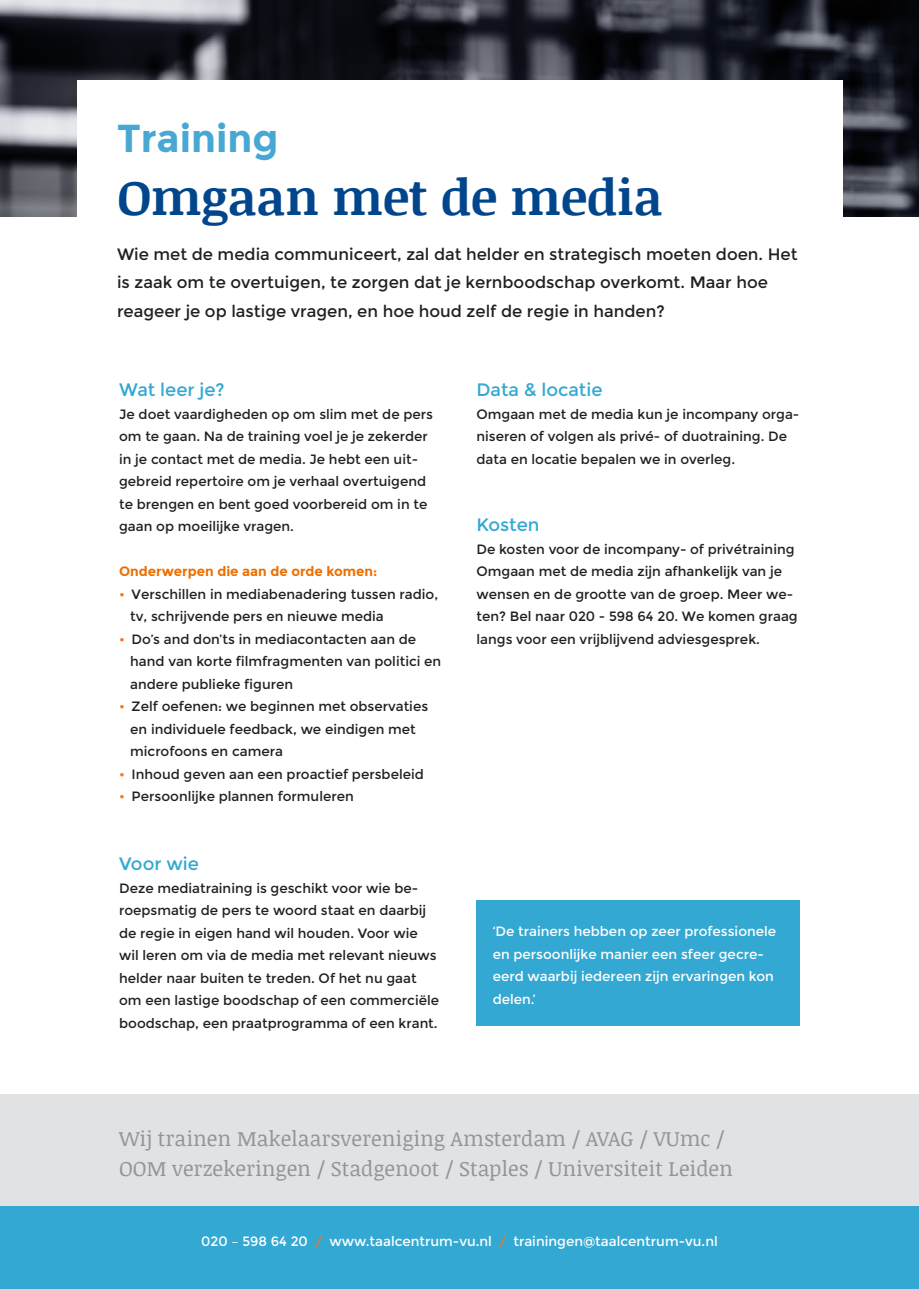
<style>
.page{position:relative;width:919px;height:1289px;background:#fff}
.page>*{position:absolute;margin:0;border:0;box-sizing:border-box;transform-origin:0 0}
._4__Kop{font:700 49.5px "Noticia Text";color:#01468c}
._4__Kop-2{font:700 39px "Montserrat";color:#47a8d4}
.t1{font:21px "Noticia Text";color:#939598}
._6__Body{font:18px "Montserrat";color:#33a8d2}
._7__Subkop{font:18px "Montserrat";color:#33a8d2}
._5__Intro{font:16.5px/28.5px "Montserrat";color:#231f20}
._6__Body-2{font:13.5px/22.5px "Montserrat";color:#231f20}
._6__Body-3{font:13.5px/22.5px "Montserrat";color:#fff}
._6__Body-4{font:700 13.5px "Montserrat";color:#ed6f00}
.s1{color:#f47721}
</style>
<div class="page">
<img style="left:0;top:0;width:918px;height:216px">
<svg style="left:77px;top:81px;width:765px;height:135px"></svg>
<div style="left:0;top:1093px;width:918px;height:113px;background:#e1e2e4"></div>
<div style="left:0;top:1206px;width:918px;height:82px;background:#33a8d2"></div>
<div style="left:476px;top:900px;width:323px;height:125px;background:#33a8d2"></div>
<p class="_4__Kop-2" style="left:117px;top:115px;width:163px">Training</p>
<p class="_4__Kop" style="left:117px;top:161px;width:547px">Omgaan met de media</p>
<p class="_5__Intro" style="left:117px;top:240px;width:682px">Wie met de media communiceert, zal dat helder en strategisch moeten doen. Het is zaak om te overtuigen, te zorgen dat je kernboodschap overkomt. Maar hoe reageer je op lastige vragen, en hoe houd zelf de regie in handen?</p>
<p class="_7__Subkop" style="left:119px;top:379px;width:107px">Wat leer je?</p>
<p class="_6__Body-2" style="left:119px;top:402px;width:315px">Je doet vaardigheden op om slim met de pers om te gaan. Na de training voel je je zekerder in je contact met de media. Je hebt een uit&shy;gebreid repertoire om je verhaal overtuigend te brengen en bent goed voorbereid om in te gaan op moeilijke vragen.</p>
<p class="_6__Body-4" style="left:119px;top:563px;width:260px">Onderwerpen die aan de orde komen:</p>
<p class="_6__Body-2" style="left:119px;top:582px;width:320px"><span class="s1">•</span> Verschillen in mediabenadering tussen radio,</p>
<p class="_6__Body-2" style="left:130px;top:605px;width:255px">tv, schrijvende pers en nieuwe media</p>
<p class="_6__Body-2" style="left:119px;top:627px;width:298px"><span class="s1">•</span> Do’s and don’ts in mediacontacten aan de</p>
<p class="_6__Body-2" style="left:130px;top:650px;width:312px">hand van korte filmfragmenten van politici en</p>
<p class="_6__Body-2" style="left:130px;top:672px;width:164px">andere publieke figuren</p>
<p class="_6__Body-2" style="left:119px;top:695px;width:310px"><span class="s1">•</span> Zelf oefenen: we beginnen met observaties</p>
<p class="_6__Body-2" style="left:130px;top:717px;width:287px">en individuele feedback, we eindigen met</p>
<p class="_6__Body-2" style="left:130px;top:740px;width:154px">microfoons en camera</p>
<p class="_6__Body-2" style="left:119px;top:762px;width:306px"><span class="s1">•</span> Inhoud geven aan een proactief persbeleid</p>
<p class="_6__Body-2" style="left:119px;top:785px;width:236px"><span class="s1">•</span> Persoonlijke plannen formuleren</p>
<p class="_6__Body" style="left:119px;top:853px;width:81px">Voor wie</p>
<p class="_6__Body-2" style="left:119px;top:876px;width:321px">Deze mediatraining is geschikt voor wie be&shy;roepsmatig de pers te woord staat en daarbij de regie in eigen hand wil houden. Voor wie wil leren om via de media met relevant nieuws helder naar buiten te treden. Of het nu gaat om een lastige boodschap of een commerciële boodschap, een praatprogramma of een krant.</p>
<p class="_6__Body" style="left:476px;top:379px;width:127px">Data &amp; locatie</p>
<p class="_6__Body-2" style="left:476px;top:402px;width:324px">Omgaan met de media kun je incompany orga&shy;niseren of volgen als privé- of duotraining. De data en locatie bepalen we in overleg.</p>
<p class="_7__Subkop" style="left:476px;top:514px;width:65px">Kosten</p>
<p class="_6__Body-2" style="left:476px;top:537px;width:323px">De kosten voor de incompany- of privétraining Omgaan met de media zijn afhankelijk van je wensen en de grootte van de groep. Meer we&shy;ten? Bel naar 020 - 598 64 20. We komen graag langs voor een vrijblijvend adviesgesprek.</p>
<p class="_6__Body-3" style="left:492px;top:920px;width:285px">‘De trainers hebben op zeer professionele en persoonlijke manier een sfeer gecre&shy;ëerd waarbij iedereen zijn ervaringen kon delen.’</p>
<p class="t1" style="left:119px;top:1124px;width:607px">Wij trainen Makelaarsvereniging Amsterdam / AVAG / VUmc /</p>
<p class="t1" style="left:119px;top:1154px;width:615px">OOM verzekeringen / Stadgenoot / Staples / Universiteit Leiden</p>
<p class="_6__Body-3" style="left:201px;top:1229px;width:518px">020 – 598 64 20 <span class="s1">/</span> www.taalcentrum-vu.nl <span class="s1">/</span> trainingen@taalcentrum-vu.nl</p>
</div>
